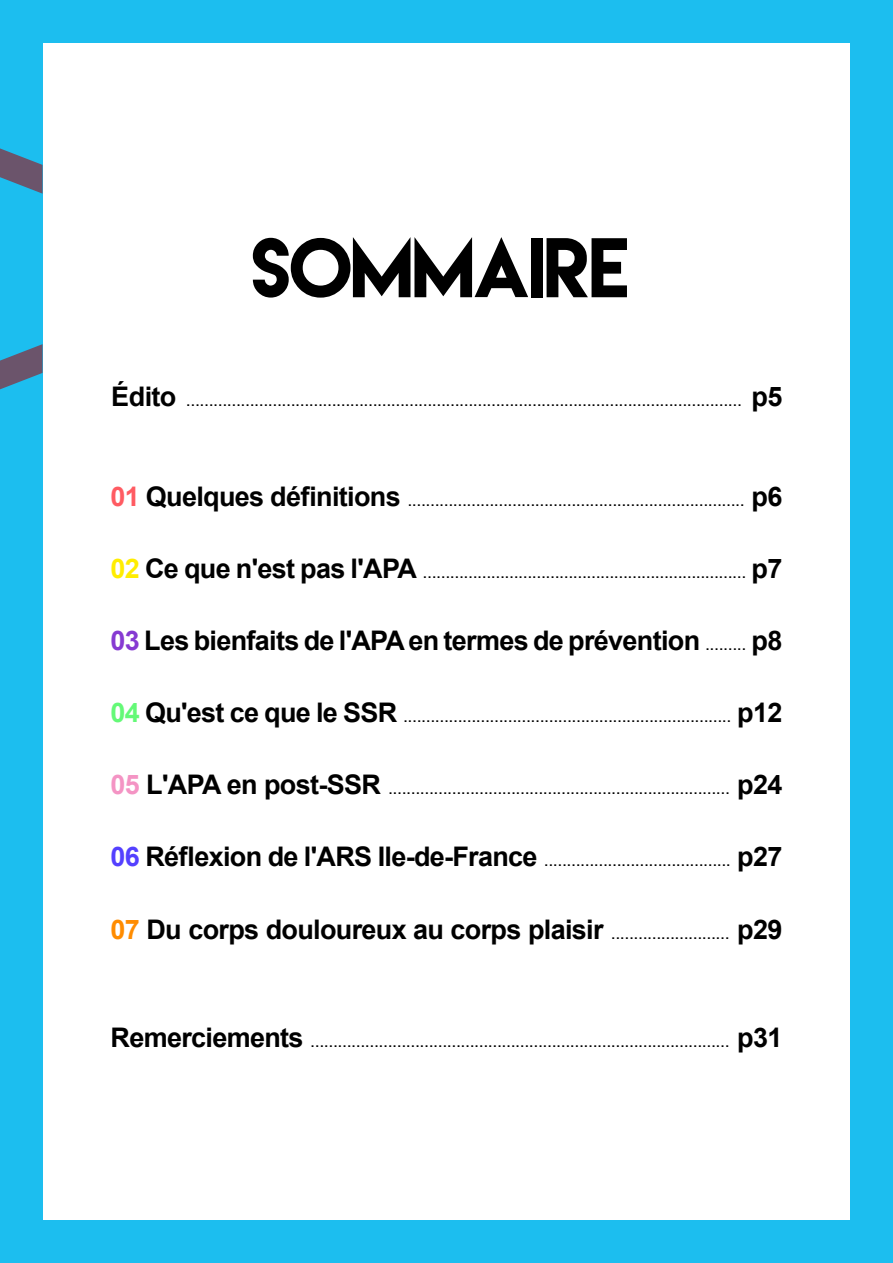
<style>
.page{position:relative;width:893px;height:1263px;background:#fff}
.page>*{position:absolute;margin:0;border:0;box-sizing:border-box;transform-origin:0 0}
.t1{font:75px "Lemon Milk";letter-spacing:-.025em;color:#000}
.t2{font:700 27px "Arial";letter-spacing:-.025em;color:#000}
.t3{font:18px "Arial";color:#000}
.s1{font-weight:700;font-size:27px}
.s2{font-weight:700;font-size:27px;color:#ff5b62}
.s3{font-weight:700;font-size:27px;color:#ffed00}
.s4{color:#863ad2}
.s5{font-weight:400;font-size:18px}
.s6{font-weight:700;font-size:27px;color:#64f977}
.s7{font-weight:700;font-size:27px;color:#f494c4}
.s8{font-weight:700;font-size:27px;color:#5440ff}
.s9{color:#ff8c00}
</style>
<div class="page">
<div style="left:0;top:0;width:893px;height:43px;background:#1cbeef"></div>
<div style="left:850px;top:0;width:43px;height:1263px;background:#1cbeef"></div>
<div style="left:0;top:0;width:43px;height:1263px;background:#1cbeef"></div>
<div style="left:0;top:1220px;width:893px;height:43px;background:#1cbeef"></div>
<svg style="left:0;top:344px;width:43px;height:45px"></svg>
<svg style="left:0;top:148px;width:43px;height:46px"></svg>
<p class="t1" style="left:250px;top:216px;width:381px">SOMMAIRE</p>
<p class="t3" style="left:111px;top:387px;width:673px"><span class="s1">Édito</span> .......................................................................................................................... <span class="s1">p5</span></p>
<p class="t3" style="left:111px;top:488px;width:673px"><span class="s2">01</span> <span class="s1">Quelques définitions</span> .......................................................................... <span class="s1">p6</span></p>
<p class="t3" style="left:111px;top:560px;width:673px"><span class="s3">02</span> <span class="s1">Ce que n'est pas l'APA</span> ....................................................................... <span class="s1">p7</span></p>
<p class="t2" style="left:111px;top:622px;width:673px"><span class="s4">03</span> Les bienfaits de l'APA en termes de prévention <span class="s5">.........</span> p8</p>
<p class="t3" style="left:111px;top:704px;width:673px"><span class="s6">04</span> <span class="s1">Qu'est ce que le SSR</span> ........................................................................ <span class="s1">p12</span></p>
<p class="t3" style="left:111px;top:776px;width:673px"><span class="s7">05</span> <span class="s1">L'APA en post-SSR</span> ........................................................................... <span class="s1">p24</span></p>
<p class="t3" style="left:111px;top:848px;width:673px"><span class="s8">06</span> <span class="s1">Réflexion de l'ARS Ile-de-France</span> ......................................... <span class="s1">p27</span></p>
<p class="t2" style="left:111px;top:910px;width:673px"><span class="s9">07</span> Du corps douloureux au corps plaisir <span class="s5">..........................</span> p29</p>
<p class="t3" style="left:111px;top:1028px;width:673px"><span class="s1">Remerciements</span> ............................................................................................ <span class="s1">p31</span></p>
</div>
